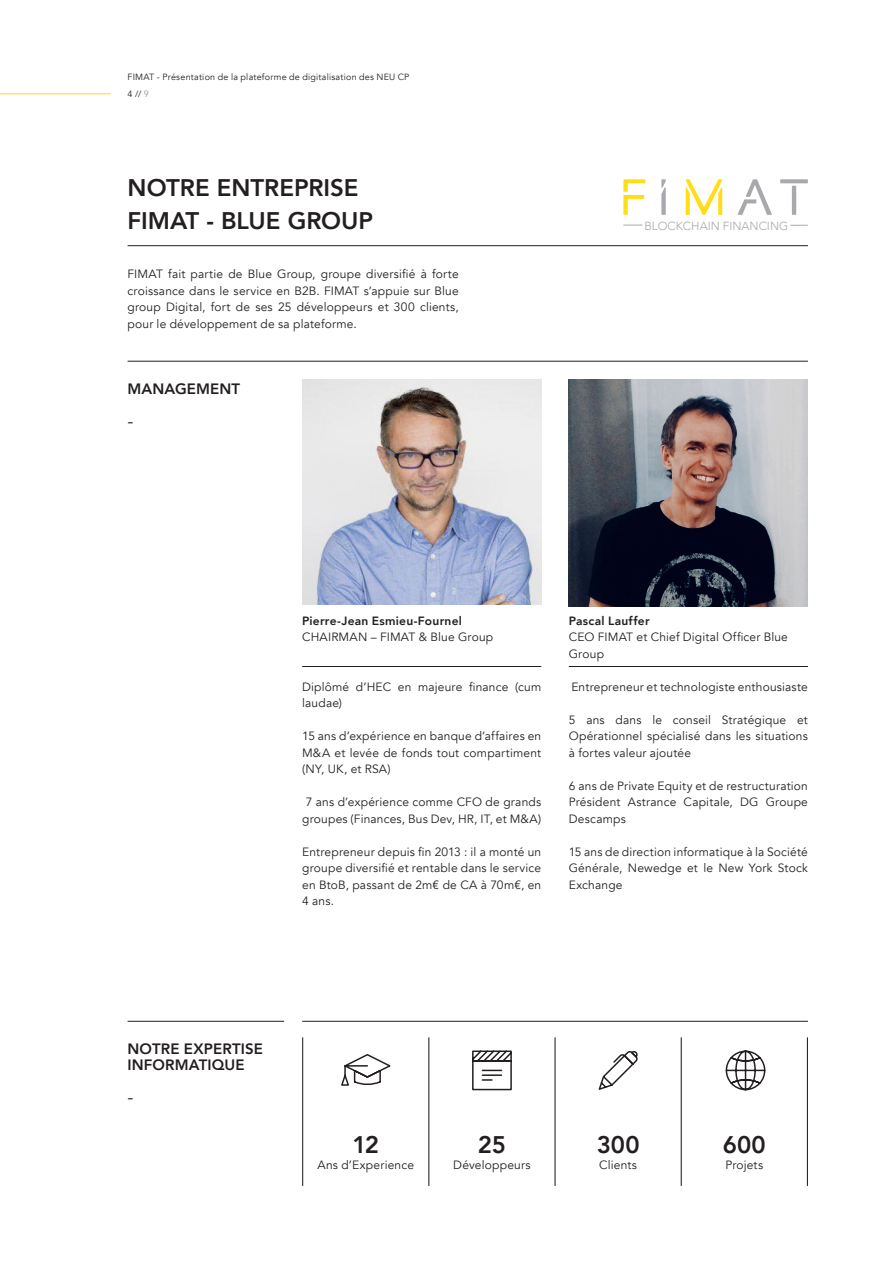
<style>
.page{position:relative;width:893px;height:1263px;background:#fff}
.page>*{position:absolute;margin:0;border:0;box-sizing:border-box;transform-origin:0 0}
._16_pt_Sublines_Sect{font:800 24px "Avenir";letter-spacing:-.005em;color:#231f20}
.t1{font:18px "Avenir";color:#231f20}
._10_pt_Headlines_Cop{font:800 15px "Avenir";letter-spacing:.01em;color:#231f20}
._8_pt_Small_Text{font:12px/16.5px "Avenir";letter-spacing:.015em;color:#231f20;text-align:justify}
._10_pt_Headlines_Cop-2{font:800 12px "Avenir";letter-spacing:.02em;color:#231f20}
.t2{font:300 11.7px "Avenir";color:#a5a9ab}
._6_pt_Small_Text{font:9px "Avenir";letter-spacing:.025em;color:#231f20}
.s1{color:#939598}
</style>
<div class="page">
<img style="left:302px;top:379px;width:239px;height:225px">
<img style="left:569px;top:379px;width:239px;height:227px">
<hr style="left:0;top:93px;width:111px;height:1px;background:#fddb2f">
<hr style="left:128px;top:245px;width:680px;height:1px;background:#231f20">
<hr style="left:128px;top:361px;width:680px;height:1px;background:#231f20">
<hr style="left:302px;top:666px;width:239px;height:1px;background:#231f20">
<hr style="left:569px;top:666px;width:239px;height:1px;background:#231f20">
<hr style="left:428px;top:1037px;width:1px;height:149px;background:#231f20">
<hr style="left:302px;top:1037px;width:1px;height:149px;background:#231f20">
<hr style="left:554px;top:1037px;width:2px;height:149px;background:#231f20">
<hr style="left:681px;top:1037px;width:1px;height:149px;background:#231f20">
<hr style="left:807px;top:1037px;width:1px;height:149px;background:#231f20">
<svg style="left:341px;top:1054px;width:50px;height:32px"></svg>
<svg style="left:472px;top:1050px;width:40px;height:41px"></svg>
<svg style="left:725px;top:1050px;width:41px;height:41px"></svg>
<hr style="left:128px;top:1021px;width:156px;height:1px;background:#231f20">
<hr style="left:302px;top:1021px;width:506px;height:1px;background:#231f20">
<svg style="left:598px;top:1051px;width:40px;height:39px"></svg>
<svg style="left:623px;top:179px;width:22px;height:36px"></svg>
<svg style="left:686px;top:179px;width:36px;height:36px"></svg>
<svg style="left:738px;top:179px;width:34px;height:36px"></svg>
<svg style="left:661px;top:179px;width:5px;height:36px"></svg>
<hr style="left:792px;top:186px;width:4px;height:29px;background:#a8a9ad">
<svg style="left:780px;top:179px;width:28px;height:4px"></svg>
<svg style="left:623px;top:225px;width:19px;height:1px"></svg>
<svg style="left:790px;top:225px;width:18px;height:1px"></svg>
<p class="_6_pt_Small_Text" style="left:128px;top:72px;width:283px">FIMAT - Présentation de la plateforme de digitalisation des NEU CP</p>
<p class="_6_pt_Small_Text" style="left:128px;top:88px;width:23px">4 // <span class="s1">9</span></p>
<p class="_16_pt_Sublines_Sect" style="left:128px;top:169px;width:232px">NOTRE ENTREPRISE</p>
<p class="_16_pt_Sublines_Sect" style="left:128px;top:202px;width:247px">FIMAT - BLUE GROUP</p>
<p class="_8_pt_Small_Text" style="left:128px;top:266px;width:333px">FIMAT fait partie de Blue Group, groupe diversifié à forte croissance dans le service en B2B. FIMAT s’appuie sur Blue group Digital, fort de ses 25 développeurs et 300 clients, pour le développement de sa plateforme.</p>
<p class="_10_pt_Headlines_Cop" style="left:128px;top:377px;width:114px">MANAGEMENT</p>
<p class="t1" style="left:128px;top:410px;width:7px">-</p>
<p class="t2" style="left:645px;top:219px;width:145px">BLOCKCHAIN FINANCING</p>
<p class="_10_pt_Headlines_Cop-2" style="left:302px;top:611px;width:161px">Pierre-Jean Esmieu-Fournel</p>
<p class="_10_pt_Headlines_Cop-2" style="left:569px;top:611px;width:82px">Pascal Lauffer</p>
<p class="_8_pt_Small_Text" style="left:569px;top:629px;width:221px">CEO FIMAT et Chief Digital Officer Blue<br>Group</p>
<p class="_8_pt_Small_Text" style="left:302px;top:679px;width:241px">Diplômé d’HEC en majeure finance (cum laudae)</p>
<p class="_8_pt_Small_Text" style="left:302px;top:728px;width:241px">15 ans d’expérience en banque d’affaires en M&amp;A et levée de fonds tout compartiment (NY, UK, et RSA)</p>
<p class="_8_pt_Small_Text" style="left:302px;top:794px;width:241px">7 ans d’expérience comme CFO de grands groupes (Finances, Bus Dev, HR, IT, et M&amp;A)</p>
<p class="_8_pt_Small_Text" style="left:302px;top:844px;width:241px">Entrepreneur depuis fin 2013 : il a monté un groupe diversifié et rentable dans le service en BtoB, passant de 2m€ de CA à 70m€, en 4 ans.</p>
<p class="_8_pt_Small_Text" style="left:302px;top:629px;width:193px">CHAIRMAN – FIMAT &amp; Blue Group</p>
<p class="_8_pt_Small_Text" style="left:571px;top:679px;width:238px">Entrepreneur et technologiste enthousiaste</p>
<p class="_8_pt_Small_Text" style="left:569px;top:712px;width:241px">5 ans dans le conseil Stratégique et Opérationnel spécialisé dans les situations à fortes valeur ajoutée</p>
<p class="_8_pt_Small_Text" style="left:569px;top:778px;width:241px">6 ans de Private Equity et de restructuration Président Astrance Capitale, DG Groupe Descamps</p>
<p class="_8_pt_Small_Text" style="left:569px;top:844px;width:241px">15 ans de direction informatique à la Société Générale, Newedge et le New York Stock Exchange</p>
<p class="_10_pt_Headlines_Cop" style="left:128px;top:1037px;width:137px">NOTRE EXPERTISE</p>
<p class="_10_pt_Headlines_Cop" style="left:128px;top:1053px;width:119px">INFORMATIQUE</p>
<p class="t1" style="left:128px;top:1086px;width:7px">-</p>
<p class="_16_pt_Sublines_Sect" style="left:352px;top:1126px;width:28px">12</p>
<p class="_8_pt_Small_Text" style="left:317px;top:1157px;width:98px">Ans d’Experience</p>
<p class="_16_pt_Sublines_Sect" style="left:478px;top:1126px;width:30px">25</p>
<p class="_8_pt_Small_Text" style="left:453px;top:1157px;width:79px">Développeurs</p>
<p class="_16_pt_Sublines_Sect" style="left:597px;top:1126px;width:44px">300</p>
<p class="_8_pt_Small_Text" style="left:599px;top:1157px;width:39px">Clients</p>
<p class="_16_pt_Sublines_Sect" style="left:723px;top:1126px;width:44px">600</p>
<p class="_8_pt_Small_Text" style="left:725px;top:1157px;width:39px">Projets</p>
</div>
